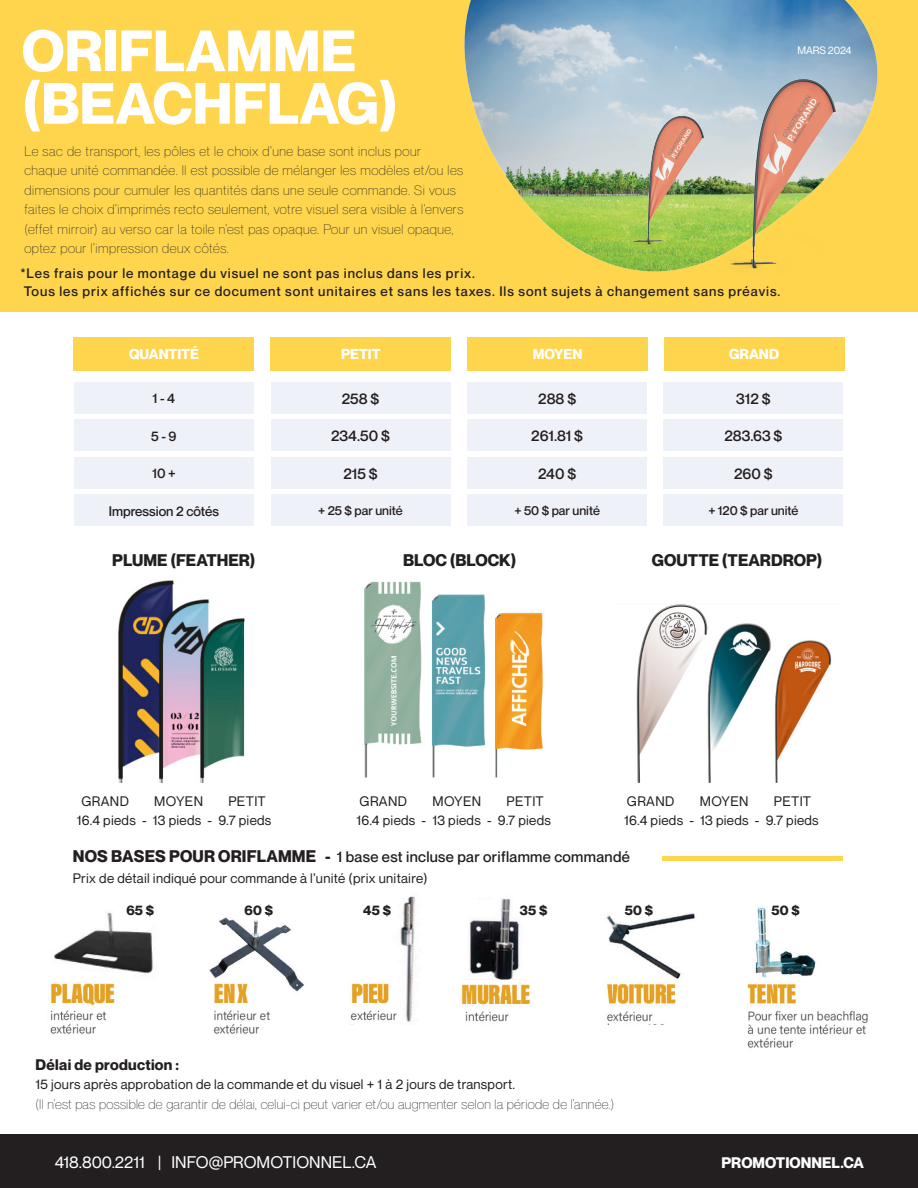
<style>
.page{position:relative;width:918px;height:1188px;background:#fff}
.page>*{position:absolute;margin:0;border:0;box-sizing:border-box;transform-origin:0 0}
.t1{font:700 57px/52.5px "Neue Montreal";color:#fff}
.t2{font:700 16.5px "Neue Montreal";color:#231f20}
.t3{font:16.5px "Neue Montreal";color:#fff}
.t4{font:500 15px "Neue Montreal";letter-spacing:.02em;color:#231f20}
.t5{font:700 15px "Neue Montreal";letter-spacing:.02em;color:#231f20}
.t6{font:700 15px "Neue Montreal";color:#fff}
.t7{font:700 14.1px "Neue Montreal";color:#fff}
.t8{font:300 13.5px/19.5px "Neue Montreal";letter-spacing:.04em;color:#231f20}
.t9{font:13.5px "Neue Montreal";letter-spacing:.02em;color:#231f20}
.t10{font:500 13.5px/18px "Neue Montreal";letter-spacing:.07em;color:#231f20}
.t11{font:300 13.5px "Neue Montreal";letter-spacing:.02em;color:#231f20}
.t12{font:700 13.5px "Neue Montreal";letter-spacing:.02em;color:#231f20}
.t13{font:500 13.5px "Neue Montreal";color:#231f20}
.t14{font:500 12.75px "Neue Montreal";color:#231f20}
.t15{font:10.5px "Neue Montreal";letter-spacing:-.005em;color:#fff}
.s1{font-weight:700;font-size:16.5px}
</style>
<div class="page">
<img style="left:50px;top:896px;width:365px;height:138px">
<img style="left:461px;top:898px;width:407px;height:150px">
<div style="left:344px;top:1025px;width:85px;height:16px;background:#fff"></div>
<div style="left:454px;top:1025px;width:85px;height:16px;background:#fff"></div>
<div style="left:607px;top:1025px;width:85px;height:16px;background:#fff"></div>
<div style="left:74px;top:337px;width:180px;height:33px;background:#fed54d"></div>
<div style="left:0;top:0;width:918px;height:311px;background:#fed54d"></div>
<img style="left:464px;top:0;width:414px;height:272px">
<div style="left:271px;top:337px;width:180px;height:33px;background:#fed54d"></div>
<div style="left:468px;top:337px;width:180px;height:33px;background:#fed54d"></div>
<div style="left:664px;top:337px;width:180px;height:33px;background:#fed54d"></div>
<div style="left:662px;top:856px;width:180px;height:5px;background:#fed54d"></div>
<div style="left:74px;top:382px;width:180px;height:32px;background:#eff1f8"></div>
<div style="left:74px;top:420px;width:180px;height:31px;background:#eff1f8"></div>
<div style="left:74px;top:457px;width:180px;height:32px;background:#eff1f8"></div>
<div style="left:271px;top:382px;width:180px;height:32px;background:#eff1f8"></div>
<div style="left:271px;top:420px;width:180px;height:31px;background:#eff1f8"></div>
<div style="left:271px;top:457px;width:180px;height:32px;background:#eff1f8"></div>
<div style="left:271px;top:495px;width:180px;height:31px;background:#eff1f8"></div>
<div style="left:467px;top:382px;width:180px;height:32px;background:#eff1f8"></div>
<div style="left:467px;top:420px;width:180px;height:31px;background:#eff1f8"></div>
<div style="left:467px;top:457px;width:180px;height:32px;background:#eff1f8"></div>
<div style="left:467px;top:495px;width:180px;height:31px;background:#eff1f8"></div>
<div style="left:663px;top:382px;width:180px;height:32px;background:#eff1f8"></div>
<div style="left:663px;top:420px;width:180px;height:31px;background:#eff1f8"></div>
<div style="left:663px;top:457px;width:180px;height:32px;background:#eff1f8"></div>
<div style="left:663px;top:495px;width:180px;height:31px;background:#eff1f8"></div>
<img style="left:679px;top:69px;width:186px;height:203px">
<img style="left:599px;top:110px;width:129px;height:135px">
<div style="left:0;top:1135px;width:918px;height:53px;background:#231f20"></div>
<img style="left:118px;top:581px;width:127px;height:202px">
<img style="left:636px;top:604px;width:196px;height:179px">
<img style="left:364px;top:581px;width:180px;height:197px">
<div style="left:74px;top:495px;width:180px;height:31px;background:#eff1f8"></div>
<p class="t1" style="left:22px;top:25px;width:378px">ORIFLAMME (BEACHFLAG)</p>
<p class="t8" style="left:24px;top:141px;width:440px">Le sac de transport, les pôles et le choix d’une base sont inclus pour chaque unité commandée. Il est possible de mélanger les modèles et/ou les dimensions pour cumuler les quantités dans une seule commande. Si vous faites le choix d’imprimés recto seulement, votre visuel sera visible à l’envers (effet mirroir) au verso car la toile n’est pas opaque. Pour un visuel opaque, optez pour l’impression deux côtés.</p>
<p class="t10" style="left:20px;top:264px;width:762px">*Les frais pour le montage du visuel ne sont pas inclus dans les prix.<br>Tous les prix affichés sur ce document sont unitaires et sans les taxes. Ils sont sujets à changement sans préavis.</p>
<p class="t15" style="left:797px;top:43px;width:56px">MARS 2024</p>
<p class="t7" style="left:129px;top:345px;width:71px">QUANTITÉ</p>
<p class="t7" style="left:341px;top:345px;width:41px">PETIT</p>
<p class="t7" style="left:533px;top:345px;width:51px">MOYEN</p>
<p class="t7" style="left:729px;top:345px;width:51px">GRAND</p>
<p class="t10" style="left:153px;top:389px;width:24px">1 - 4</p>
<p class="t10" style="left:151px;top:427px;width:27px">5 - 9</p>
<p class="t10" style="left:152px;top:464px;width:25px">10 +</p>
<p class="t13" style="left:109px;top:503px;width:112px">Impression 2 côtés</p>
<p class="t2" style="left:112px;top:550px;width:145px">PLUME (FEATHER)</p>
<p class="t4" style="left:342px;top:389px;width:39px">258 $</p>
<p class="t4" style="left:331px;top:427px;width:60px">234.50 $</p>
<p class="t4" style="left:343px;top:464px;width:36px">215 $</p>
<p class="t14" style="left:318px;top:503px;width:86px">+ 25 $ par unité</p>
<p class="t4" style="left:538px;top:389px;width:40px">288 $</p>
<p class="t4" style="left:531px;top:427px;width:53px">261.81 $</p>
<p class="t4" style="left:538px;top:464px;width:40px">240 $</p>
<p class="t14" style="left:515px;top:503px;width:87px">+ 50 $ par unité</p>
<p class="t4" style="left:736px;top:389px;width:36px">312 $</p>
<p class="t4" style="left:724px;top:427px;width:60px">283.63 $</p>
<p class="t4" style="left:734px;top:464px;width:40px">260 $</p>
<p class="t14" style="left:708px;top:503px;width:92px">+ 120 $ par unité</p>
<p class="t2" style="left:403px;top:550px;width:115px">BLOC (BLOCK)</p>
<p class="t2" style="left:652px;top:550px;width:172px">GOUTTE (TEARDROP)</p>
<p class="t9" style="left:81px;top:793px;width:49px">GRAND</p>
<p class="t9" style="left:154px;top:793px;width:50px">MOYEN</p>
<p class="t9" style="left:228px;top:793px;width:39px">PETIT</p>
<p class="t9" style="left:360px;top:793px;width:49px">GRAND</p>
<p class="t9" style="left:432px;top:793px;width:50px">MOYEN</p>
<p class="t9" style="left:506px;top:793px;width:39px">PETIT</p>
<p class="t9" style="left:627px;top:793px;width:49px">GRAND</p>
<p class="t9" style="left:700px;top:793px;width:50px">MOYEN</p>
<p class="t9" style="left:774px;top:793px;width:39px">PETIT</p>
<p class="t9" style="left:356px;top:812px;width:196px">16.4 pieds - 13 pieds - 9.7 pieds</p>
<p class="t9" style="left:624px;top:812px;width:196px">16.4 pieds - 13 pieds - 9.7 pieds</p>
<p class="t9" style="left:77px;top:812px;width:196px">16.4 pieds - 13 pieds - 9.7 pieds</p>
<p class="t4" style="left:73px;top:848px;width:559px"><span class="s1">NOS BASES POUR ORIFLAMME -</span> 1 base est incluse par oriflamme commandé</p>
<p class="t9" style="left:73px;top:870px;width:356px">Prix de détail indiqué pour commande à l’unité (prix unitaire)</p>
<p class="t12" style="left:126px;top:902px;width:30px">65 $</p>
<p class="t12" style="left:244px;top:902px;width:30px">60 $</p>
<p class="t12" style="left:363px;top:902px;width:30px">45 $</p>
<p class="t12" style="left:520px;top:902px;width:29px">35 $</p>
<p class="t12" style="left:625px;top:902px;width:30px">50 $</p>
<p class="t12" style="left:772px;top:902px;width:30px">50 $</p>
<p class="t5" style="left:36px;top:1055px;width:145px">Délai de production :</p>
<p class="t9" style="left:36px;top:1076px;width:481px">15 jours après approbation de la commande et du visuel + 1 à 2 jours de transport.</p>
<p class="t11" style="left:36px;top:1096px;width:580px">(Il n’est pas possible de garantir de délai, celui-ci peut varier et/ou augmenter selon la période de l’année.)</p>
<p class="t3" style="left:55px;top:1152px;width:323px">418.800.2211 | INFO@PROMOTIONNEL.CA</p>
<p class="t6" style="left:722px;top:1153px;width:144px">PROMOTIONNEL.CA</p>
</div>
